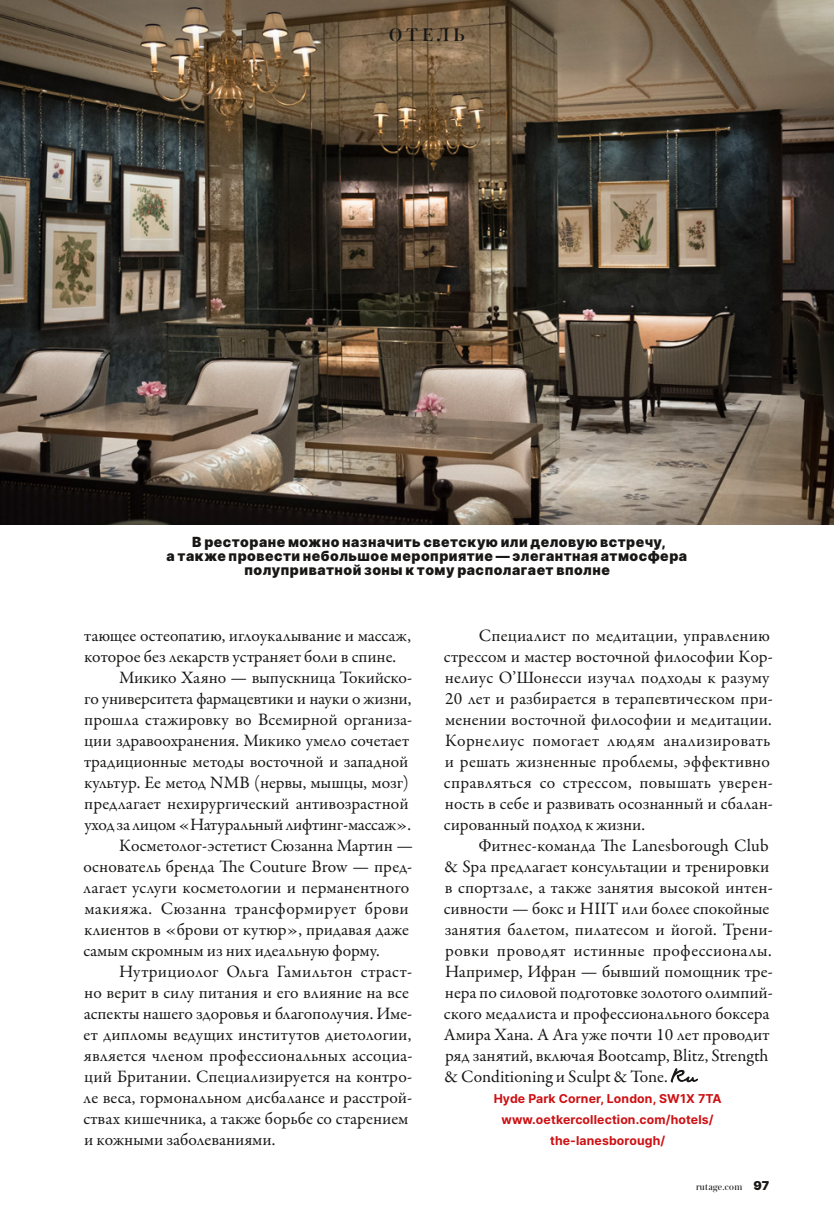
<style>
.page{position:relative;width:834px;height:1216px;background:#fff}
.page>*{position:absolute;margin:0;border:0;box-sizing:border-box;transform-origin:0 0}
.t1{font:500 19.25px "Austin Cyr";letter-spacing:.225em;color:#181716}
.t2{font:17.5px/21px "Garamond Premr Pro";letter-spacing:.005em;color:#181716}
.t3{font:17.5px "Garamond Premr Pro";letter-spacing:.025em;color:#181716}
.t4{font:900 14px/14px "Inter";letter-spacing:.035em;color:#181716;text-align:center}
.t5{font:700 12.25px/21px "Inter";letter-spacing:.01em;color:#cd1013;text-align:center}
.t6{font:10.5px "Austin Cyr";letter-spacing:.04em;color:#181716}
.s1{font-family:"Inter";font-weight:900;font-size:12.25px}
</style>
<div class="page">
<svg style="left:670px;top:1068px;width:28px;height:14px"></svg>
<img style="left:0;top:0;width:833px;height:524px">
<p class="t1" style="left:389px;top:21px;width:77px">ОТЕЛЬ</p>
<p class="t4" style="left:166px;top:534px;width:522px">В ресторане можно назначить светскую или деловую встречу,<br>а также провести небольшое мероприятие — элегантная атмосфера полуприватной зоны к тому располагает вполне</p>
<p class="t2" style="left:84px;top:625px;width:328px">тающее остеопатию, иглоукалывание и массаж,</p>
<p class="t2" style="left:84px;top:646px;width:313px">которое без лекарств устраняет боли в спине.</p>
<p class="t2" style="left:119px;top:667px;width:295px">Микико Хаяно — выпускница Токийско-</p>
<p class="t2" style="left:84px;top:688px;width:328px">го университета фармацевтики и науки о жизни,</p>
<p class="t2" style="left:84px;top:709px;width:329px">прошла стажировку во Всемирной организа-</p>
<p class="t2" style="left:84px;top:730px;width:326px">ции здравоохранения. Микико умело сочетает</p>
<p class="t2" style="left:84px;top:751px;width:326px">традиционные методы восточной и западной</p>
<p class="t2" style="left:84px;top:772px;width:326px">культур. Ее метод NMB (нервы, мышцы, мозг)</p>
<p class="t2" style="left:84px;top:793px;width:326px">предлагает нехирургический антивозрастной</p>
<p class="t2" style="left:84px;top:814px;width:328px">уход за лицом «Натуральный лифтинг-массаж».</p>
<p class="t2" style="left:119px;top:835px;width:295px">Косметолог-эстетист Сюзанна Мартин —</p>
<p class="t2" style="left:83px;top:856px;width:330px">основатель бренда The Couture Brow — пред-</p>
<p class="t2" style="left:83px;top:877px;width:327px">лагает услуги косметологии и перманентного</p>
<p class="t3" style="left:84px;top:898px;width:326px">макияжа. Сюзанна трансформирует брови</p>
<p class="t2" style="left:84px;top:919px;width:326px">клиентов в «брови от кутюр», придавая даже</p>
<p class="t2" style="left:83px;top:940px;width:298px">самым скромным из них идеальную форму.</p>
<p class="t2" style="left:119px;top:961px;width:295px">Нутрициолог Ольга Гамильтон страст-</p>
<p class="t2" style="left:84px;top:982px;width:326px">но верит в силу питания и его влияние на все</p>
<p class="t2" style="left:84px;top:1003px;width:330px">аспекты нашего здоровья и благополучия. Име-</p>
<p class="t2" style="left:84px;top:1024px;width:329px">ет дипломы ведущих институтов диетологии,</p>
<p class="t2" style="left:84px;top:1045px;width:330px">является членом профессиональных ассоциа-</p>
<p class="t2" style="left:84px;top:1066px;width:329px">ций Британии. Специализируется на контро-</p>
<p class="t2" style="left:83px;top:1087px;width:330px">ле веса, гормональном дисбалансе и расстрой-</p>
<p class="t2" style="left:83px;top:1108px;width:327px">ствах кишечника, а также борьбе со старением</p>
<p class="t2" style="left:84px;top:1129px;width:192px">и кожными заболеваниями.</p>
<p class="t2" style="left:444px;top:625px;width:330px;text-indent:35px">Специалист по медитации, управлению стрессом и мастер восточной философии Кор&shy;нелиус О’Шонесси изучал подходы к разуму 20 лет и разбирается в терапевтическом при&shy;менении восточной философии и медитации.<br>Корнелиус помогает людям анализировать и решать жизненные проблемы, эффективно справляться со стрессом, повышать уверен&shy;ность в себе и развивать осознанный и сбалан&shy;сированный подход к жизни.</p>
<p class="t2" style="left:444px;top:835px;width:330px;text-indent:34px">Фитнес-команда The Lanesborough Club &amp; Spa предлагает консультации и тренировки в спортзале, а также занятия высокой интен&shy;сивности — бокс и HIIT или более спокойные занятия балетом, пилатесом и йогой. Трени&shy;ровки проводят истинные профессионалы.<br>Например, Ифран — бывший помощник тре&shy;нера по силовой подготовке золотого олимпий&shy;ского медалиста и профессионального боксера Амира Хана. А Ага уже почти 10 лет проводит ряд занятий, включая Bootcamp, Blitz, Strength &amp; Conditioning и Sculpt &amp; Tone.</p>
<p class="t5" style="left:493px;top:1088px;width:229px">Hyde Park Corner, London, SW1X 7TA www.oetkercollection.com/hotels/ the-lanesborough/</p>
<p class="t6" style="left:696px;top:1178px;width:75px">rutage.com <span class="s1">97</span></p>
</div>
